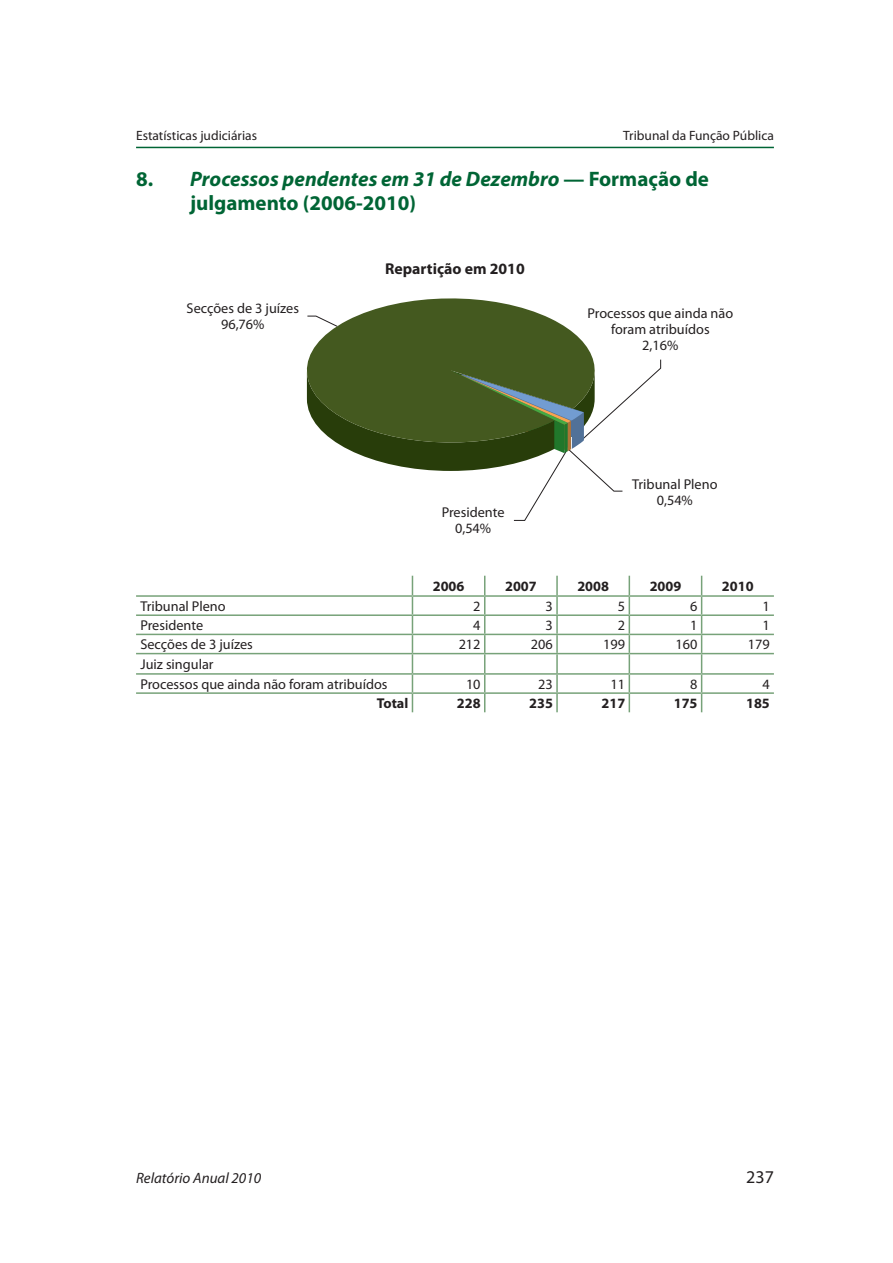
<style>
.page{position:relative;width:893px;height:1263px;background:#fff}
.page>*{position:absolute;margin:0;border:0;box-sizing:border-box;transform-origin:0 0}
.t1{font:700 21px/24px "Myriad Pro";color:#006535}
.t2{font:18px "Myriad Pro";color:#231f20}
.t3{font:700 15.75px "Myriad Pro";color:#231f20}
.t4{font:italic 15px "Myriad Pro";color:#231f20}
.t5{font:14.25px/15.8px "Myriad Pro";color:#231f20;text-align:center}
.t6{font:700 14.25px "Myriad Pro";color:#231f20}
.t7{font:13.5px "Myriad Pro";color:#231f20}
.s1{font-style:italic}
</style>
<div class="page">
<hr style="left:136px;top:147px;width:638px;height:1px;background:#006535">
<svg style="left:349px;top:359px;width:312px;height:162px"></svg>
<svg style="left:307px;top:298px;width:302px;height:152px;fill:#44591f"></svg>
<hr style="left:136px;top:595px;width:276px;height:2px;background:#77a279">
<hr style="left:412px;top:595px;width:73px;height:2px;background:#77a279">
<hr style="left:485px;top:595px;width:72px;height:2px;background:#77a279">
<hr style="left:557px;top:595px;width:72px;height:2px;background:#77a279">
<hr style="left:629px;top:595px;width:73px;height:2px;background:#77a279">
<hr style="left:702px;top:595px;width:72px;height:2px;background:#77a279">
<hr style="left:136px;top:614px;width:276px;height:2px;background:#77a279">
<hr style="left:412px;top:614px;width:73px;height:2px;background:#77a279">
<hr style="left:485px;top:614px;width:72px;height:2px;background:#77a279">
<hr style="left:557px;top:614px;width:72px;height:2px;background:#77a279">
<hr style="left:629px;top:614px;width:73px;height:2px;background:#77a279">
<hr style="left:702px;top:614px;width:72px;height:2px;background:#77a279">
<hr style="left:136px;top:634px;width:276px;height:1px;background:#77a279">
<hr style="left:412px;top:634px;width:73px;height:1px;background:#77a279">
<hr style="left:485px;top:634px;width:72px;height:1px;background:#77a279">
<hr style="left:557px;top:634px;width:72px;height:1px;background:#77a279">
<hr style="left:629px;top:634px;width:73px;height:1px;background:#77a279">
<hr style="left:702px;top:634px;width:72px;height:1px;background:#77a279">
<hr style="left:136px;top:653px;width:276px;height:1px;background:#77a279">
<hr style="left:412px;top:653px;width:73px;height:1px;background:#77a279">
<hr style="left:485px;top:653px;width:72px;height:1px;background:#77a279">
<hr style="left:557px;top:653px;width:72px;height:1px;background:#77a279">
<hr style="left:629px;top:653px;width:73px;height:1px;background:#77a279">
<hr style="left:702px;top:653px;width:72px;height:1px;background:#77a279">
<hr style="left:136px;top:673px;width:276px;height:2px;background:#77a279">
<hr style="left:412px;top:673px;width:73px;height:2px;background:#77a279">
<hr style="left:485px;top:673px;width:72px;height:2px;background:#77a279">
<hr style="left:557px;top:673px;width:72px;height:2px;background:#77a279">
<hr style="left:629px;top:673px;width:73px;height:2px;background:#77a279">
<hr style="left:702px;top:673px;width:72px;height:2px;background:#77a279">
<svg style="left:412px;top:576px;width:1px;height:136px"></svg>
<svg style="left:484px;top:576px;width:1px;height:136px"></svg>
<svg style="left:556px;top:576px;width:2px;height:136px"></svg>
<svg style="left:629px;top:576px;width:1px;height:136px"></svg>
<svg style="left:701px;top:576px;width:1px;height:136px"></svg>
<hr style="left:136px;top:692px;width:276px;height:2px;background:#77a279">
<hr style="left:412px;top:692px;width:73px;height:2px;background:#77a279">
<hr style="left:485px;top:692px;width:72px;height:2px;background:#77a279">
<hr style="left:557px;top:692px;width:72px;height:2px;background:#77a279">
<hr style="left:629px;top:692px;width:73px;height:2px;background:#77a279">
<hr style="left:702px;top:692px;width:72px;height:2px;background:#77a279">
<p class="t7" style="left:136px;top:127px;width:122px">Estatísticas judiciárias</p>
<p class="t7" style="left:623px;top:127px;width:152px">Tribunal da Função Pública</p>
<h1 class="t1" style="left:190px;top:166px;width:520px;text-indent:-54px">8. <span class="s1">Processos pendentes em 31 de Dezembro</span> — Formação de julgamento (2006-2010)</h1>
<p class="t3" style="left:385px;top:258px;width:141px">Repartição em 2010</p>
<p class="t5" style="left:187px;top:300px;width:114px">Secções de 3 juízes<br>96,76%</p>
<p class="t5" style="left:588px;top:305px;width:147px">Processos que ainda não foram atribuídos<br>2,16%</p>
<p class="t5" style="left:442px;top:504px;width:64px">Presidente<br>0,54%</p>
<p class="t5" style="left:632px;top:476px;width:87px">Tribunal Pleno<br>0,54%</p>
<p class="t6" style="left:433px;top:577px;width:33px">2006</p>
<p class="t6" style="left:505px;top:577px;width:33px">2007</p>
<p class="t6" style="left:577px;top:577px;width:33px">2008</p>
<p class="t6" style="left:650px;top:577px;width:33px">2009</p>
<p class="t6" style="left:722px;top:577px;width:33px">2010</p>
<p class="t5" style="left:140px;top:598px;width:87px">Tribunal Pleno</p>
<p class="t5" style="left:473px;top:598px;width:9px">2</p>
<p class="t5" style="left:545px;top:598px;width:9px">3</p>
<p class="t5" style="left:618px;top:598px;width:9px">5</p>
<p class="t5" style="left:690px;top:598px;width:9px">6</p>
<p class="t5" style="left:762px;top:598px;width:9px">1</p>
<p class="t5" style="left:140px;top:617px;width:64px">Presidente</p>
<p class="t5" style="left:473px;top:617px;width:9px">4</p>
<p class="t5" style="left:546px;top:617px;width:9px">3</p>
<p class="t5" style="left:618px;top:617px;width:9px">2</p>
<p class="t5" style="left:690px;top:617px;width:9px">1</p>
<p class="t5" style="left:762px;top:617px;width:9px">1</p>
<p class="t5" style="left:140px;top:636px;width:114px">Secções de 3 juízes</p>
<p class="t5" style="left:459px;top:636px;width:23px">212</p>
<p class="t5" style="left:531px;top:636px;width:23px">206</p>
<p class="t5" style="left:603px;top:636px;width:23px">199</p>
<p class="t5" style="left:676px;top:636px;width:23px">160</p>
<p class="t5" style="left:748px;top:636px;width:23px">179</p>
<p class="t5" style="left:140px;top:653px;width:249px;line-height:20.2px;text-align:left">Juiz singular<br>Processos que ainda não foram atribuídos</p>
<p class="t5" style="left:466px;top:676px;width:16px">10</p>
<p class="t5" style="left:538px;top:676px;width:16px">23</p>
<p class="t5" style="left:611px;top:676px;width:16px">11</p>
<p class="t5" style="left:690px;top:676px;width:9px">8</p>
<p class="t5" style="left:762px;top:676px;width:9px">4</p>
<p class="t6" style="left:377px;top:694px;width:33px">Total</p>
<p class="t6" style="left:457px;top:694px;width:25px">228</p>
<p class="t6" style="left:529px;top:694px;width:25px">235</p>
<p class="t6" style="left:601px;top:694px;width:25px">217</p>
<p class="t6" style="left:674px;top:694px;width:25px">175</p>
<p class="t6" style="left:746px;top:694px;width:25px">185</p>
<p class="t4" style="left:136px;top:1168px;width:127px">Relatório Anual 2010</p>
<p class="t2" style="left:746px;top:1166px;width:29px">237</p>
</div>
